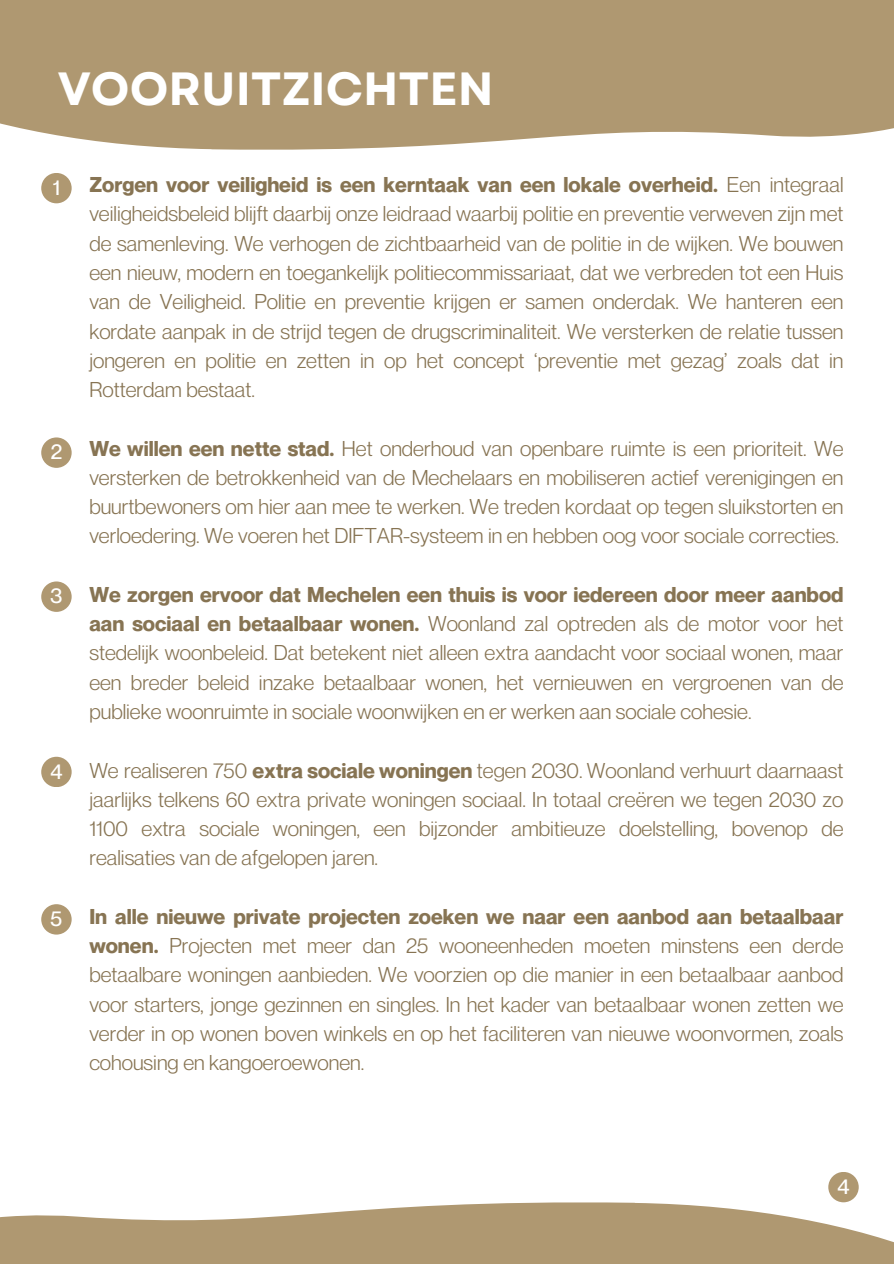
<style>
.page{position:relative;width:894px;height:1264px;background:#fff}
.page>*{position:absolute;margin:0;border:0;box-sizing:border-box;transform-origin:0 0}
.t1{font:700 46.5px "Garet";color:#fff}
.t2{font:21px/29.2px "Neue Montreal";color:#877453;text-align:justify}
.t3{font:500 21px "Neue Montreal";color:#fff}
.s1{font-weight:700}
</style>
<div class="page">
<div style="left:0;top:0;width:893px;height:150px;background:#af9871"></div>
<svg style="left:0;top:1202px;width:893px;height:61px;fill:#af9871"></svg>
<div style="left:41px;top:581px;width:31px;height:31px;background:#af9871;border-radius:50%"></div>
<div style="left:41px;top:437px;width:31px;height:31px;background:#af9871;border-radius:50%"></div>
<div style="left:41px;top:173px;width:31px;height:30px;background:#af9871;border-radius:50%"></div>
<div style="left:41px;top:756px;width:31px;height:31px;background:#af9871;border-radius:50%"></div>
<div style="left:41px;top:904px;width:31px;height:30px;background:#af9871;border-radius:50%"></div>
<div style="left:828px;top:1171px;width:30px;height:31px;background:#af9871;border-radius:50%"></div>
<h1 class="t1" style="left:58px;top:55px;width:437px">VOORUITZICHTEN</h1>
<p class="t3" style="left:53px;top:174px;width:9px">1</p>
<p class="t3" style="left:51px;top:439px;width:13px">2</p>
<p class="t3" style="left:50px;top:583px;width:13px">3</p>
<p class="t3" style="left:50px;top:758px;width:14px">4</p>
<p class="t3" style="left:51px;top:905px;width:13px">5</p>
<p class="t2" style="left:89px;top:170px;width:755px"><span class="s1">Zorgen voor veiligheid is een kerntaak van een lokale overheid.</span> Een integraal veiligheidsbeleid blijft daarbij onze leidraad waarbij politie en preventie verweven zijn met de samenleving. We verhogen de zichtbaarheid van de politie in de wijken. We bouwen een nieuw, modern en toegankelijk politiecommissariaat, dat we verbreden tot een Huis van de Veiligheid. Politie en preventie krijgen er samen onderdak. We hanteren een kordate aanpak in de strijd tegen de drugscriminaliteit. We versterken de relatie tussen jongeren en politie en zetten in op het concept ‘preventie met gezag’ zoals dat in Rotterdam bestaat.</p>
<p class="t2" style="left:89px;top:433px;width:755px"><span class="s1">We willen een nette stad.</span> Het onderhoud van openbare ruimte is een prioriteit. We versterken de betrokkenheid van de Mechelaars en mobiliseren actief verenigingen en buurtbewoners om hier aan mee te werken. We treden kordaat op tegen sluikstorten en verloedering. We voeren het DIFTAR-systeem in en hebben oog voor sociale correcties.</p>
<p class="t2" style="left:89px;top:579px;width:755px"><span class="s1">We zorgen ervoor dat Mechelen een thuis is voor iedereen door meer aanbod aan sociaal en betaalbaar wonen.</span> Woonland zal optreden als de motor voor het stedelijk woonbeleid. Dat betekent niet alleen extra aandacht voor sociaal wonen, maar een breder beleid inzake betaalbaar wonen, het vernieuwen en vergroenen van de publieke woonruimte in sociale woonwijken en er werken aan sociale cohesie.</p>
<p class="t2" style="left:89px;top:755px;width:755px">We realiseren 750 <span class="s1">extra sociale woningen</span> tegen 2030. Woonland verhuurt daarnaast jaarlijks telkens 60 extra private woningen sociaal. In totaal creëren we tegen 2030 zo 1100 extra sociale woningen, een bijzonder ambitieuze doelstelling, bovenop de realisaties van de afgelopen jaren.</p>
<p class="t2" style="left:89px;top:901px;width:755px"><span class="s1">In alle nieuwe private projecten zoeken we naar een aanbod aan betaalbaar wonen.</span> Projecten met meer dan 25 wooneenheden moeten minstens een derde betaalbare woningen aanbieden. We voorzien op die manier in een betaalbaar aanbod voor starters, jonge gezinnen en singles. In het kader van betaalbaar wonen zetten we verder in op wonen boven winkels en op het faciliteren van nieuwe woonvormen, zoals cohousing en kangoeroewonen.</p>
<p class="t3" style="left:837px;top:1173px;width:14px">4</p>
</div>
